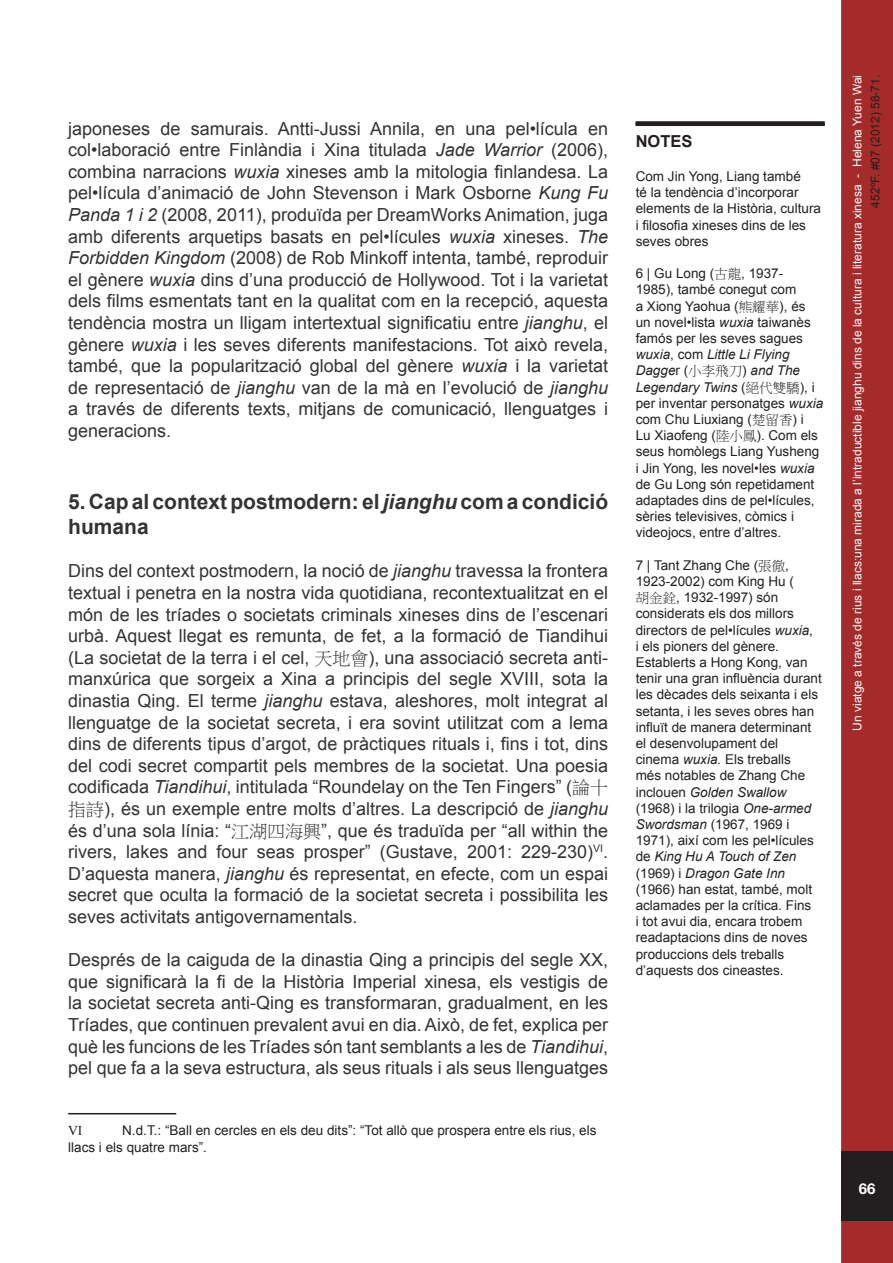
<style>
.page{position:relative;width:893px;height:1263px;background:#fff}
.page>*{position:absolute;margin:0;border:0;box-sizing:border-box;transform-origin:0 0}
.t1{font:700 21px/25.2px "Arial";color:#333}
.t2{font:18px/21.6px "Arial";color:#333;text-align:justify}
.Estilo_de_párrafo_1{font:700 16.5px "Arial";color:#231f20}
.t3{font:700 15px "Helvetica Neue";color:#fff}
.Estilo_de_párrafo_1-2{font:13.5px/16.2px "Arial";color:#231f20}
.t4{font:13.5px "Times New Roman";color:#231f20}
.t5{font:12px "Arial";color:#fff}
.t6{font:12px "Arial";color:#231f20}
.s1{font-style:italic}
.s2{font-family:"P Ming Li U"}
</style>
<div class="page">
<div style="left:843px;top:2px;width:48px;height:1259px;background:#a52a2a"></div>
<div style="left:841px;top:0;width:52px;height:1263px;border:3px solid #a52a2a"></div>
<div style="left:841px;top:1151px;width:52px;height:70px;background:#231f20"></div>
<div style="left:636px;top:121px;width:189px;height:5px;background:#231f20"></div>
<hr style="left:68px;top:1113px;width:108px;height:1px;background:#231f20">
<p class="t2" style="left:68px;top:118px;width:541px">japoneses de samurais. Antti-Jussi Annila, en una pel•lícula en col•laboració entre Finlàndia i Xina titulada <span class="s1">Jade Warrior</span> (2006), combina narracions <span class="s1">wuxia</span> xineses amb la mitologia finlandesa. La pel•lícula d’animació de John Stevenson i Mark Osborne <span class="s1">Kung Fu Panda 1 i 2</span> (2008, 2011), produïda per DreamWorks Animation, juga amb diferents arquetips basats en pel•lícules <span class="s1">wuxia</span> xineses. <span class="s1">The Forbidden Kingdom</span> (2008) de Rob Minkoff intenta, també, reproduir el gènere <span class="s1">wuxia</span> dins d’una producció de Hollywood. Tot i la varietat dels films esmentats tant en la qualitat com en la recepció, aquesta tendència mostra un lligam intertextual significatiu entre <span class="s1">jianghu</span>, el gènere <span class="s1">wuxia</span> i les seves diferents manifestacions. Tot això revela, també, que la popularització global del gènere <span class="s1">wuxia</span> i la varietat de representació de <span class="s1">jianghu</span> van de la mà en l’evolució de <span class="s1">jianghu </span>a través de diferents texts, mitjans de comunicació, llenguatges i generacions.</p>
<p class="t1" style="left:68px;top:490px;width:541px">5. Cap al context postmodern: el <span class="s1">jianghu</span> com a condició humana</p>
<p class="t2" style="left:68px;top:560px;width:541px">Dins del context postmodern, la noció de <span class="s1">jianghu</span> travessa la frontera textual i penetra en la nostra vida quotidiana, recontextualitzat en el món de les tríades o societats criminals xineses dins de l’escenari urbà. Aquest llegat es remunta, de fet, a la formació de Tiandihui (La societat de la terra i el cel, <span class="s2">天地會</span>), una associació secreta anti&shy;manxúrica que sorgeix a Xina a principis del segle XVIII, sota la dinastia Qing. El terme <span class="s1">jianghu</span> estava, aleshores, molt integrat al llenguatge de la societat secreta, i era sovint utilitzat com a lema dins de diferents tipus d’argot, de pràctiques rituals i, fins i tot, dins del codi secret compartit pels membres de la societat. Una poesia codificada <span class="s1">Tiandihui</span>, intitulada “Roundelay on the Ten Fingers” (<span class="s2">論十指詩</span>), és un exemple entre molts d’altres. La descripció de <span class="s1">jianghu </span>és d’una sola línia: “<span class="s2">江湖四海興</span>”, que és traduïda per “all within the rivers, lakes and four seas prosper” (Gustave, 2001: 229-230)<sup>VI</sup>.<br>D’aquesta manera, <span class="s1">jianghu</span> és representat, en efecte, com un espai secret que oculta la formació de la societat secreta i possibilita les seves activitats antigovernamentals.</p>
<p class="t2" style="left:68px;top:949px;width:541px">Després de la caiguda de la dinastia Qing a principis del segle XX, que significarà la fi de la Història Imperial xinesa, els vestigis de la societat secreta anti-Qing es transformaran, gradualment, en les Tríades, que continuen prevalent avui en dia. Això, de fet, explica per què les funcions de les Tríades són tant semblants a les de <span class="s1">Tiandihui</span>, pel que fa a la seva estructura, als seus rituals i als seus llenguatges</p>
<p class="Estilo_de_párrafo_1-2" style="left:68px;top:1122px;width:530px;text-indent:54px">N.d.T.: “Ball en cercles en els deu dits”: “Tot allò que prospera entre els rius, els llacs i els quatre mars”.</p>
<p class="t4" style="left:68px;top:1122px;width:16px">VI</p>
<p class="Estilo_de_párrafo_1" style="left:636px;top:130px;width:58px">NOTES</p>
<p class="Estilo_de_párrafo_1-2" style="left:636px;top:168px;width:187px">Com Jin Yong, Liang també<br>té la tendència d’incorporar elements de la Història, cultura i filosofia xineses dins de les seves obres</p>
<p class="Estilo_de_párrafo_1-2" style="left:636px;top:265px;width:189px">6 | Gu Long (<span class="s2">古龍</span>, 1937-<br>1985), també conegut com<br>a Xiong Yaohua (<span class="s2">熊耀華</span>), és un novel•lista <span class="s1">wuxia</span> taiwanès famós per les seves sagues <span class="s1">wuxia</span>, com <span class="s1">Little Li Flying<br>Dagge</span>r (<span class="s2">小李飛刀</span>) <span class="s1">and The<br>Legendary Twins</span> (<span class="s2">絕代雙驕</span>), i per inventar personatges <span class="s1">wuxia </span>com Chu Liuxiang (<span class="s2">楚留香</span>) i<br>Lu Xiaofeng (<span class="s2">陸小鳳</span>). Com els seus homòlegs Liang Yusheng i Jin Yong, les novel•les <span class="s1">wuxia </span>de Gu Long són repetidament adaptades dins de pel•lícules, sèries televisives, còmics i videojocs, entre d’altres.</p>
<p class="Estilo_de_párrafo_1-2" style="left:636px;top:557px;width:188px">7 | Tant Zhang Che (<span class="s2">張徹</span>,<br>1923-2002) com King Hu (<br><span class="s2">胡金銓</span>, 1932-1997) són considerats els dos millors directors de pel•lícules <span class="s1">wuxia</span>,<br>i els pioners del gènere.<br>Establerts a Hong Kong, van tenir una gran influència durant les dècades dels seixanta i els setanta, i les seves obres han influït de manera determinant el desenvolupament del cinema <span class="s1">wuxia.</span> Els treballs<br>més notables de Zhang Che inclouen <span class="s1">Golden Swallow </span>(1968) i la trilogia <span class="s1">One-armed<br>Swordsman</span> (1967, 1969 i<br>1971), així com les pel•lícules de <span class="s1">King Hu A Touch of Zen </span>(1969) i <span class="s1">Dragon Gate Inn </span>(1966) han estat, també, molt aclamades per la crítica. Fins<br>i tot avui dia, encara trobem readaptacions dins de noves produccions dels treballs d’aquests dos cineastes.</p>
<p class="t5" style="left:850px;top:731px;width:657px;rotate:-90deg">Un viatge a través de rius i llacs:una mirada a l’intraductible jianghu dins de la cultura i literatura xinesa - Helena Yuen Wai</p>
<p class="t6" style="left:868px;top:207px;width:134px;rotate:-90deg">452ºF. #07 (2012) 58-71.</p>
<p class="t3" style="left:859px;top:1179px;width:18px">66</p>
</div>
